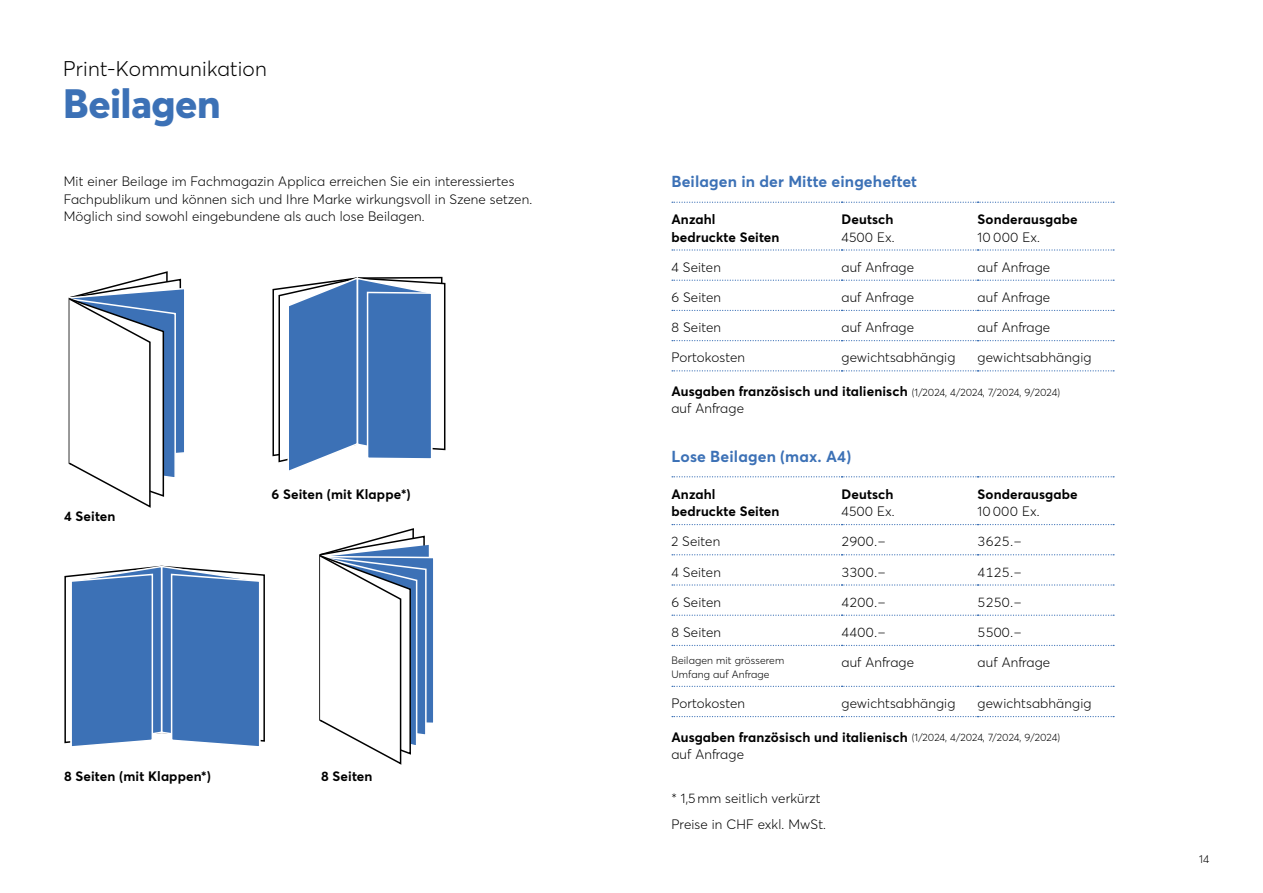
<style>
.page{position:relative;width:1263px;height:893px;background:#fff}
.page>*{position:absolute;margin:0;border:0;box-sizing:border-box;transform-origin:0 0}
.t1{font:800 40.5px "Averta";letter-spacing:-.01em;color:#3c71b6}
.t2{font:300 21px "Averta";letter-spacing:.01em;color:#000}
.t3{font:700 15.75px "Averta";letter-spacing:.01em;color:#3c71b6}
.t4{font:300 13.5px/17.5px "Averta";letter-spacing:.01em;color:#000}
.t5{font:700 13.5px/17.5px "Averta";letter-spacing:.01em;color:#000}
.t6{font:300 11.25px "Averta";color:#000}
.t7{font:300 10.5px/13.6px "Averta";letter-spacing:.01em;color:#000}
.s1{font-weight:300;font-size:10.5px}
.s2{font-weight:300}
</style>
<div class="page">
<svg style="left:672px;top:249px;width:442px;height:2px"></svg>
<svg style="left:672px;top:280px;width:442px;height:1px"></svg>
<svg style="left:672px;top:310px;width:442px;height:1px"></svg>
<svg style="left:672px;top:340px;width:442px;height:1px"></svg>
<svg style="left:672px;top:370px;width:442px;height:1px"></svg>
<svg style="left:672px;top:202px;width:442px;height:1px"></svg>
<svg style="left:672px;top:524px;width:442px;height:1px"></svg>
<svg style="left:672px;top:554px;width:442px;height:1px"></svg>
<svg style="left:672px;top:584px;width:442px;height:2px"></svg>
<svg style="left:672px;top:615px;width:442px;height:1px"></svg>
<svg style="left:672px;top:645px;width:442px;height:1px"></svg>
<svg style="left:672px;top:686px;width:442px;height:1px"></svg>
<svg style="left:672px;top:716px;width:442px;height:1px"></svg>
<svg style="left:672px;top:476px;width:442px;height:1px"></svg>
<svg style="left:68px;top:271px;width:116px;height:237px"></svg>
<svg style="left:64px;top:565px;width:201px;height:182px;background:#5884be"></svg>
<svg style="left:272px;top:276px;width:174px;height:195px"></svg>
<svg style="left:319px;top:528px;width:114px;height:237px"></svg>
<h2 class="t2" style="left:63px;top:54px;width:205px">Print-Kommunikation</h2>
<h1 class="t1" style="left:63px;top:75px;width:159px">Beilagen</h1>
<p class="t4" style="left:64px;top:172px;width:470px">Mit einer Beilage im Fachmagazin Applica erreichen Sie ein interessiertes<br>Fachpublikum und können sich und Ihre Marke wirkungsvoll in Szene setzen.<br>Möglich sind sowohl eingebundene als auch lose Beilagen.</p>
<p class="t3" style="left:671px;top:170px;width:247px">Beilagen in der Mitte eingeheftet</p>
<p class="t5" style="left:671px;top:210px;width:110px">Anzahl bedruckte Seiten</p>
<p class="t5" style="left:841px;top:210px;width:54px">Deutsch</p>
<p class="t4" style="left:841px;top:227px;width:55px">4500 Ex.</p>
<p class="t5" style="left:977px;top:210px;width:102px">Sonderausgabe</p>
<p class="t4" style="left:977px;top:227px;width:64px">10 000 Ex.</p>
<p class="t5" style="left:64px;top:507px;width:53px">4 Seiten</p>
<p class="t5" style="left:272px;top:485px;width:141px">6 Seiten (mit Klappe*)</p>
<p class="t5" style="left:64px;top:767px;width:148px">8 Seiten (mit Klappen*)</p>
<p class="t5" style="left:321px;top:767px;width:53px">8 Seiten</p>
<p class="t4" style="left:671px;top:258px;width:51px">4 Seiten</p>
<p class="t4" style="left:841px;top:258px;width:74px">auf Anfrage</p>
<p class="t4" style="left:977px;top:258px;width:74px">auf Anfrage</p>
<p class="t4" style="left:671px;top:288px;width:51px">6 Seiten</p>
<p class="t4" style="left:841px;top:288px;width:74px">auf Anfrage</p>
<p class="t4" style="left:977px;top:288px;width:74px">auf Anfrage</p>
<p class="t4" style="left:671px;top:318px;width:51px">8 Seiten</p>
<p class="t4" style="left:841px;top:318px;width:74px">auf Anfrage</p>
<p class="t4" style="left:977px;top:318px;width:74px">auf Anfrage</p>
<p class="t4" style="left:671px;top:348px;width:75px">Portokosten</p>
<p class="t4" style="left:841px;top:348px;width:115px">gewichtsabhängig</p>
<p class="t4" style="left:977px;top:348px;width:115px">gewichtsabhängig</p>
<p class="t5" style="left:671px;top:382px;width:390px">Ausgaben französisch und italienisch <span class="s1">(1/2024, 4/2024, 7/2024, 9/2024) </span><span class="s2">auf Anfrage</span></p>
<p class="t3" style="left:671px;top:445px;width:181px">Lose Beilagen (max. A4)</p>
<p class="t5" style="left:671px;top:484px;width:110px">Anzahl bedruckte Seiten</p>
<p class="t5" style="left:841px;top:484px;width:54px">Deutsch</p>
<p class="t5" style="left:977px;top:484px;width:102px">Sonderausgabe</p>
<p class="t4" style="left:977px;top:502px;width:63px">10 000 Ex.</p>
<p class="t4" style="left:841px;top:502px;width:55px">4500 Ex.</p>
<p class="t4" style="left:671px;top:532px;width:50px">2 Seiten</p>
<p class="t4" style="left:841px;top:532px;width:46px">2900.–</p>
<p class="t4" style="left:977px;top:532px;width:46px">3625.–</p>
<p class="t4" style="left:671px;top:562px;width:51px">4 Seiten</p>
<p class="t4" style="left:841px;top:562px;width:46px">3300.–</p>
<p class="t4" style="left:977px;top:562px;width:46px">4125.–</p>
<p class="t4" style="left:671px;top:593px;width:51px">6 Seiten</p>
<p class="t4" style="left:841px;top:593px;width:46px">4200.–</p>
<p class="t4" style="left:977px;top:593px;width:46px">5250.–</p>
<p class="t4" style="left:671px;top:623px;width:51px">8 Seiten</p>
<p class="t4" style="left:841px;top:623px;width:46px">4400.–</p>
<p class="t4" style="left:977px;top:623px;width:46px">5500.–</p>
<p class="t7" style="left:671px;top:653px;width:114px">Beilagen mit grösserem<br>Umfang auf Anfrage</p>
<p class="t4" style="left:841px;top:653px;width:74px">auf Anfrage</p>
<p class="t4" style="left:978px;top:653px;width:74px">auf Anfrage</p>
<p class="t4" style="left:671px;top:694px;width:75px">Portokosten</p>
<p class="t4" style="left:841px;top:694px;width:115px">gewichtsabhängig</p>
<p class="t4" style="left:978px;top:694px;width:115px">gewichtsabhängig</p>
<p class="t5" style="left:671px;top:727px;width:390px">Ausgaben französisch und italienisch <span class="s1">(1/2024, 4/2024, 7/2024, 9/2024) </span><span class="s2">auf Anfrage</span></p>
<p class="t4" style="left:671px;top:785px;width:156px;line-height:26.1px">* 1,5 mm seitlich verkürzt<br>Preise in CHF exkl. MwSt.</p>
<p class="t6" style="left:1199px;top:851px;width:12px">14</p>
</div>
